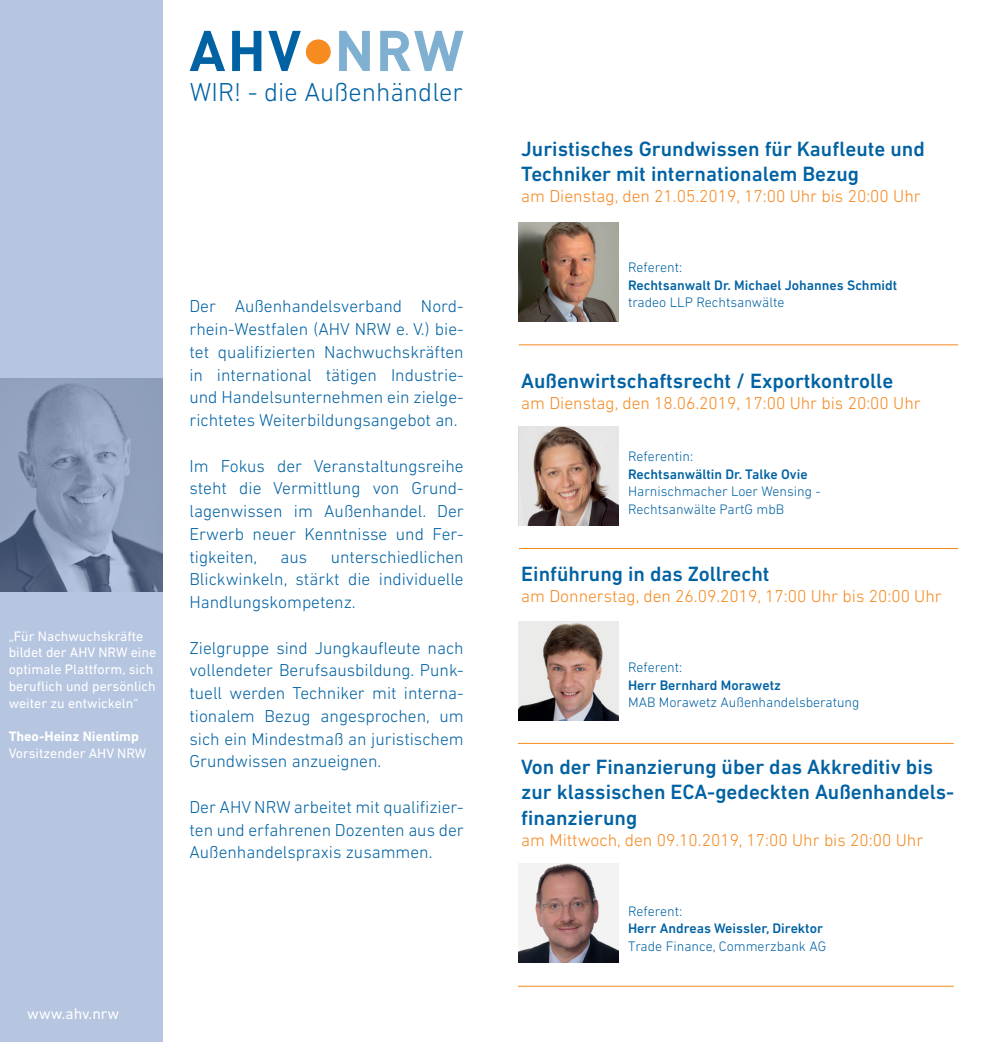
<style>
.page{position:relative;width:983px;height:1042px;background:#fff}
.page>*{position:absolute;margin:0;border:0;box-sizing:border-box;transform-origin:0 0}
.t1{font:300 26.43px "DIN Next LT Pro";color:#0062a3}
.t2{font:500 21px/25.2px "DIN Next LT Pro";color:#0062a3}
.t3{font:300 17.5px/22.8px "DIN Next LT Pro";color:#0062a3;text-align:justify}
.t4{font:300 17.5px "DIN Next LT Pro";color:#f68920}
.t5{font:15.75px "DIN Next LT Pro";color:#fff}
.t6{font:300 14px/17.5px "DIN Next LT Pro";color:#0062a3}
.t7{font:14px/16.8px "DIN Next LT Pro";color:#fff}
.t8{font:500 14px "DIN Next LT Pro";color:#0062a3}
.t9{font:700 14px "DIN Next LT Pro";color:#fff}
</style>
<div class="page">
<svg style="left:0;top:0;width:162px;height:1042px;background:#abbad5"></svg>
<svg style="left:339px;top:31px;width:124px;height:40px"></svg>
<svg style="left:190px;top:31px;width:111px;height:40px"></svg>
<div style="left:306px;top:39px;width:24px;height:25px;background:#f68b1f;border-radius:50%"></div>
<img style="left:518px;top:621px;width:100px;height:99px">
<img style="left:518px;top:222px;width:100px;height:99px">
<img style="left:518px;top:426px;width:100px;height:100px">
<img style="left:518px;top:863px;width:100px;height:100px">
<hr style="left:518px;top:344px;width:439px;height:1px;background:#f68920">
<hr style="left:517px;top:986px;width:436px;height:1px;background:#f68920">
<hr style="left:517px;top:743px;width:436px;height:1px;background:#f68920">
<hr style="left:518px;top:548px;width:439px;height:1px;background:#f68920">
<p class="t1" style="left:190px;top:77px;width:274px">WIR! - die Außenhändler</p>
<p class="t7" style="left:9px;top:627px;width:149px">„Für Nachwuchskräfte bildet der AHV NRW eine optimale Plattform, sich beruflich und persönlich weiter zu entwickeln“</p>
<p class="t9" style="left:9px;top:728px;width:131px">Theo-Heinz Nientimp</p>
<p class="t7" style="left:9px;top:745px;width:139px">Vorsitzender AHV NRW</p>
<p class="t3" style="left:189px;top:295px;width:276px">Der Außenhandelsverband Nord&shy;rhein-Westfalen (AHV NRW e. V.) bie&shy;tet qualifizierten Nachwuchskräften in international tätigen Industrie&shy;und Handelsunternehmen ein zielge&shy;richtetes Weiterbildungsangebot an.</p>
<p class="t3" style="left:189px;top:454px;width:276px">Im Fokus der Veranstaltungsreihe steht die Vermittlung von Grund&shy;lagenwissen im Außenhandel. Der Erwerb neuer Kenntnisse und Fer&shy;tigkeiten,</p>
<p class="t3" style="left:189px;top:545px;width:276px;text-indent:141px">unterschiedlichen Blickwinkeln, stärkt die individuelle Handlungskompetenz.</p>
<p class="t3" style="left:189px;top:636px;width:276px">Zielgruppe sind Jungkaufleute nach vollendeter Berufsausbildung. Punk&shy;tuell werden Techniker mit interna&shy;tionalem Bezug angesprochen, um sich ein Mindestmaß an juristischem Grundwissen anzueignen.</p>
<p class="t3" style="left:189px;top:795px;width:276px">Der AHV NRW arbeitet mit qualifizier&shy;ten und erfahrenen Dozenten aus der Außenhandelspraxis zusammen.</p>
<p class="t3" style="left:280px;top:545px;width:28px">aus</p>
<p class="t5" style="left:27px;top:1004px;width:93px">www.ahv.nrw</p>
<p class="t2" style="left:521px;top:136px;width:405px">Juristisches Grundwissen für Kaufleute und<br>Techniker mit internationalem Bezug</p>
<p class="t4" style="left:521px;top:186px;width:401px">am Dienstag, den 21.05.2019, 17:00 Uhr bis 20:00 Uhr</p>
<p class="t6" style="left:628px;top:259px;width:56px">Referent:</p>
<p class="t8" style="left:628px;top:277px;width:270px">Rechtsanwalt Dr. Michael Johannes Schmidt</p>
<p class="t6" style="left:628px;top:294px;width:158px">tradeo LLP Rechtsanwälte</p>
<p class="t2" style="left:521px;top:368px;width:373px">Außenwirtschaftsrecht / Exportkontrolle</p>
<p class="t4" style="left:521px;top:393px;width:401px">am Dienstag, den 18.06.2019, 17:00 Uhr bis 20:00 Uhr</p>
<p class="t6" style="left:628px;top:448px;width:67px">Referentin:</p>
<p class="t8" style="left:628px;top:466px;width:181px">Rechtsanwältin Dr. Talke Ovie</p>
<p class="t6" style="left:628px;top:483px;width:194px">Harnischmacher Loer Wensing -<br>Rechtsanwälte PartG mbB</p>
<p class="t2" style="left:521px;top:561px;width:250px">Einführung in das Zollrecht</p>
<p class="t4" style="left:521px;top:586px;width:422px">am Donnerstag, den 26.09.2019, 17:00 Uhr bis 20:00 Uhr</p>
<p class="t6" style="left:628px;top:658px;width:56px">Referent:</p>
<p class="t8" style="left:628px;top:676px;width:154px">Herr Bernhard Morawetz</p>
<p class="t6" style="left:628px;top:693px;width:233px">MAB Morawetz Außenhandelsberatung</p>
<p class="t2" style="left:521px;top:754px;width:434px">Von der Finanzierung über das Akkreditiv bis zur klassischen ECA-gedeckten Außenhandels&shy;finanzierung</p>
<p class="t4" style="left:521px;top:829px;width:403px">am Mittwoch, den 09.10.2019, 17:00 Uhr bis 20:00 Uhr</p>
<p class="t6" style="left:628px;top:902px;width:56px">Referent:</p>
<p class="t8" style="left:628px;top:920px;width:196px">Herr Andreas Weissler, Direktor</p>
<p class="t6" style="left:628px;top:937px;width:200px">Trade Finance, Commerzbank AG</p>
</div>
